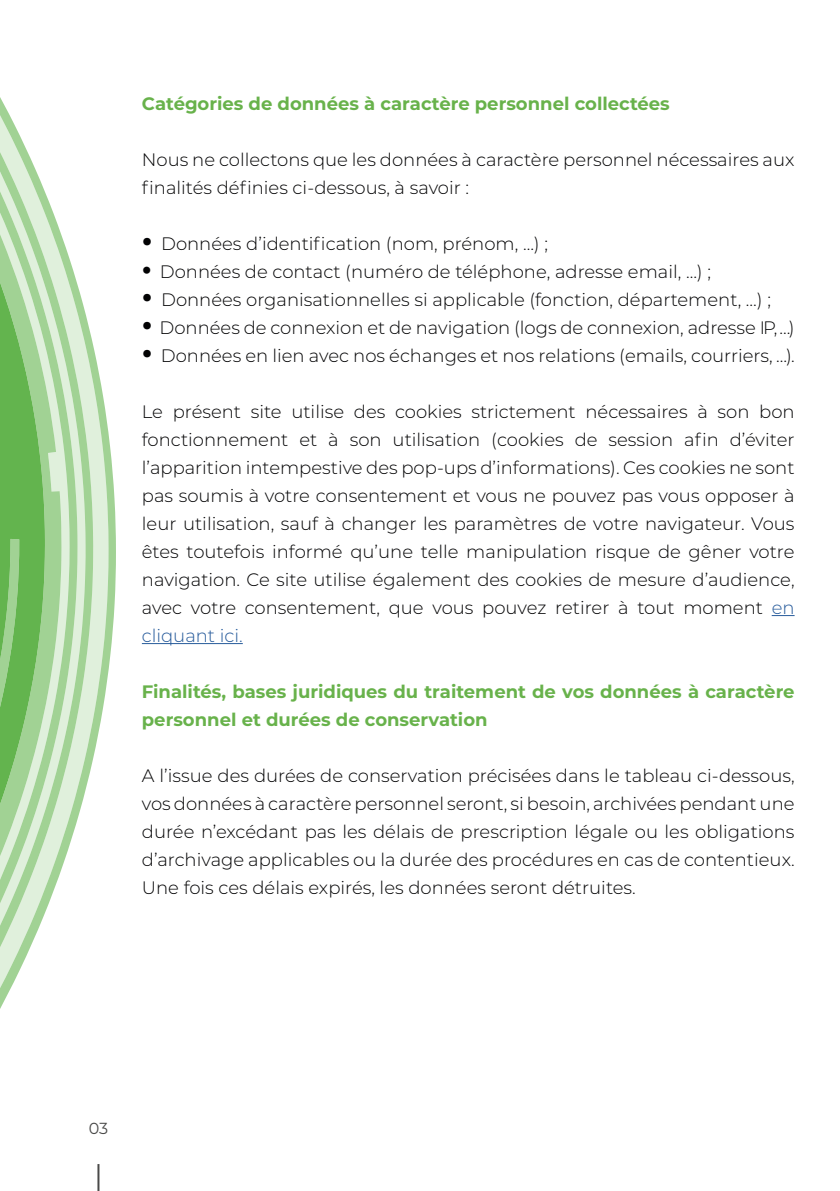
<style>
.page{position:relative;width:840px;height:1191px;background:#fff}
.page>*{position:absolute;margin:0;border:0;box-sizing:border-box;transform-origin:0 0}
.t1{font:300 18px/28px "Montserrat";color:#020203;text-align:justify}
.t2{font:700 18px/28px "Montserrat";color:#68b24b}
.t3{font:16px "Montserrat";color:#4a4a49}
.s1{font-weight:700;font-size:30px}
.s2{font-weight:700;font-size:28px}
.s3{color:#275b9b}
</style>
<div class="page">
<svg style="left:771px;top:615px;width:23px;height:1px"></svg>
<hr style="left:142px;top:643px;width:101px;height:1px;background:#275b9b">
<svg style="left:93px;top:345px;width:23px;height:846px"></svg>
<svg style="left:0;top:97px;width:93px;height:874px"></svg>
<svg style="left:0;top:539px;width:19px;height:470px;background:#9bcf8e"></svg>
<p class="t2" style="left:142px;top:88px;width:529px">Catégories de données à caractère personnel collectées</p>
<p class="t1" style="left:142px;top:145px;width:653px">Nous ne collectons que les données à caractère personnel nécessaires aux finalités définies ci-dessous, à savoir :</p>
<p class="t1" style="left:142px;top:229px;width:407px"><span class="s1">•</span> Données d’identification (nom, prénom, …) ;</p>
<p class="t1" style="left:142px;top:257px;width:570px"><span class="s2">•</span> Données de contact (numéro de téléphone, adresse email, …) ;</p>
<p class="t1" style="left:142px;top:285px;width:630px"><span class="s1">•</span> Données organisationnelles si applicable (fonction, département, …) ;</p>
<p class="t1" style="left:142px;top:313px;width:653px"><span class="s1">•</span> Données de connexion et de navigation (logs de connexion, adresse IP, …)</p>
<p class="t1" style="left:142px;top:341px;width:654px"><span class="s1">•</span> Données en lien avec nos échanges et nos relations (emails, courriers, …).</p>
<p class="t1" style="left:142px;top:397px;width:654px">Le présent site utilise des cookies strictement nécessaires à son bon fonctionnement et à son utilisation (cookies de session afin d’éviter l’apparition intempestive des pop-ups d’informations). Ces cookies ne sont pas soumis à votre consentement et vous ne pouvez pas vous opposer à leur utilisation, sauf à changer les paramètres de votre navigateur. Vous êtes toutefois informé qu’une telle manipulation risque de gêner votre navigation. Ce site utilise également des cookies de mesure d’audience, avec votre consentement, que vous pouvez retirer à tout moment <span class="s3">en cliquant ici.</span></p>
<p class="t2" style="left:142px;top:676px;width:654px">Finalités, bases juridiques du traitement de vos données à caractère personnel et durées de conservation</p>
<p class="t1" style="left:142px;top:761px;width:654px">A l’issue des durées de conservation précisées dans le tableau ci-dessous, vos données à caractère personnel seront, si besoin, archivées pendant une durée n’excédant pas les délais de prescription légale ou les obligations d’archivage applicables ou la durée des procédures en cas de contentieux.<br>Une fois ces délais expirés, les données seront détruites.</p>
<p class="t3" style="left:89px;top:1117px;width:21px">03</p>
</div>
